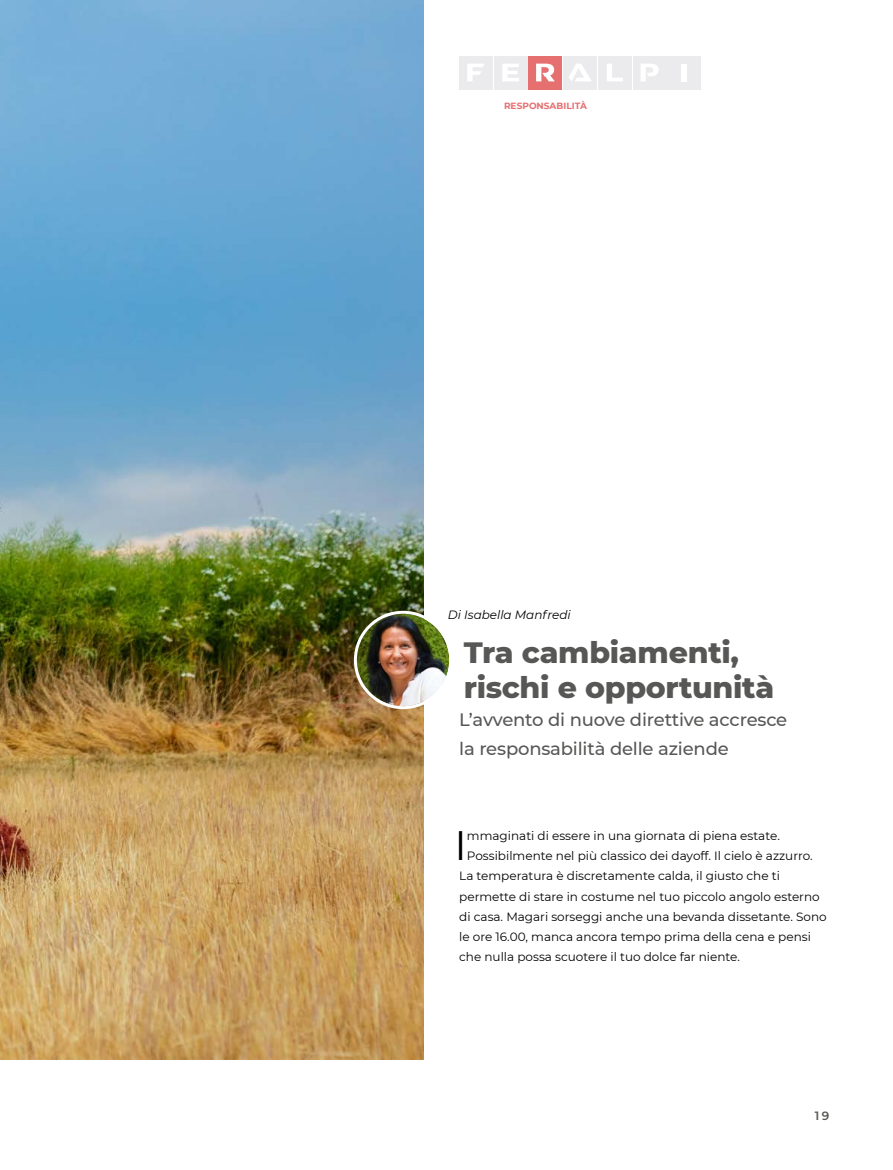
<style>
.page{position:relative;width:893px;height:1170px;background:#fff}
.page>*{position:absolute;margin:0;border:0;box-sizing:border-box;transform-origin:0 0}
.t1{font:41.1px "Montserrat";color:#000}
.t2{font:800 30px/34.5px "Montserrat";letter-spacing:-.01em;color:#575756}
.t3{font:500 18px/28.5px "Montserrat";letter-spacing:-.01em;color:#575756}
.t4{font:12px "Montserrat";color:#000}
.t5{font:italic 12px "Montserrat";color:#000}
.t6{font:600 12px "Montserrat";color:#575756}
.t7{font:700 9px "Montserrat";color:#e66f70}
</style>
<div class="page">
<img style="left:0;top:0;width:424px;height:1059px">
<img style="left:357px;top:613px;width:92px;height:93px;border-radius:46px">
<div style="left:354px;top:610px;width:98px;height:99px;border:3px solid #fff;border-radius:50%"></div>
<div style="left:459px;top:56px;width:34px;height:33px;background:#ebebed"></div>
<svg style="left:467px;top:64px;width:17px;height:17px"></svg>
<div style="left:494px;top:56px;width:34px;height:33px;background:#ebebed"></div>
<svg style="left:502px;top:64px;width:17px;height:17px"></svg>
<div style="left:529px;top:56px;width:33px;height:33px;background:#e66f70"></div>
<svg style="left:536px;top:64px;width:19px;height:17px"></svg>
<div style="left:563px;top:56px;width:34px;height:33px;background:#ebebed"></div>
<svg style="left:569px;top:64px;width:22px;height:17px"></svg>
<div style="left:598px;top:56px;width:34px;height:33px;background:#ebebed"></div>
<svg style="left:607px;top:64px;width:16px;height:17px"></svg>
<div style="left:633px;top:56px;width:33px;height:33px;background:#ebebed"></div>
<svg style="left:641px;top:64px;width:18px;height:17px"></svg>
<div style="left:667px;top:56px;width:34px;height:33px;background:#ebebed"></div>
<div style="left:682px;top:64px;width:5px;height:17px;background:#fff"></div>
<p class="t7" style="left:504px;top:100px;width:84px">RESPONSABILITÀ</p>
<p class="t5" style="left:448px;top:606px;width:124px">Di Isabella Manfredi</p>
<h2 class="t2" style="left:464px;top:633px;width:312px">Tra cambiamenti, rischi e opportunità</h2>
<h3 class="t3" style="left:459px;top:705px;width:330px">L’avvento di nuove direttive accresce la responsabilità delle aziende</h3>
<h1 class="t1" style="left:455px;top:817px;width:14px">I</h1>
<p class="t4" style="left:467px;top:827px;width:314px">mmaginati di essere in una giornata di piena estate.</p>
<p class="t4" style="left:467px;top:847px;width:347px">Possibilmente nel più classico dei dayoff. Il cielo è azzurro.</p>
<p class="t4" style="left:459px;top:867px;width:322px">La temperatura è discretamente calda, il giusto che ti</p>
<p class="t4" style="left:459px;top:888px;width:362px">permette di stare in costume nel tuo piccolo angolo esterno</p>
<p class="t4" style="left:459px;top:908px;width:369px">di casa. Magari sorseggi anche una bevanda dissetante. Sono</p>
<p class="t4" style="left:459px;top:928px;width:353px">le ore 16.00, manca ancora tempo prima della cena e pensi</p>
<p class="t4" style="left:459px;top:948px;width:282px">che nulla possa scuotere il tuo dolce far niente.</p>
<p class="t6" style="left:815px;top:1106px;width:16px">19</p>
</div>
